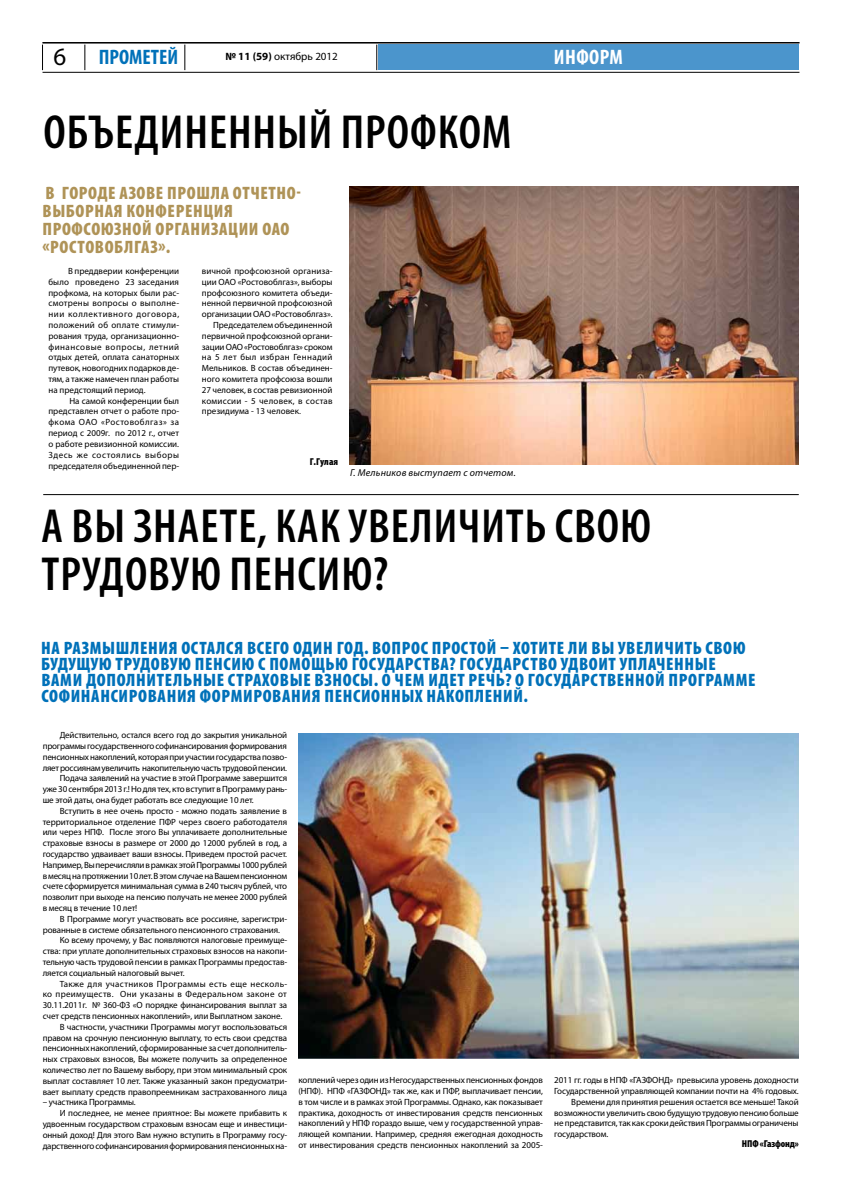
<style>
.page{position:relative;width:842px;height:1191px;background:#fff}
.page>*{position:absolute;margin:0;border:0;box-sizing:border-box;transform-origin:0 0}
.t1{font:600 condensed 48px/48px "Myriad Pro";letter-spacing:.02em;color:#000}
.t2{font:25px "Myriad Pro";color:#000}
.t3{font:700 condensed 21px "Myriad Pro";color:#0071b9}
.t4{font:700 condensed 21px "Myriad Pro";color:#fff}
.t5{font:900 condensed 18px/16px "Myriad Pro";letter-spacing:.055em;color:#0071b9}
.t6{font:900 condensed 18px/18px "Myriad Pro";letter-spacing:.05em;color:#af9357}
.t7{font:11px "Myriad Pro";color:#000}
.t8{font:italic 10px "Myriad Pro";letter-spacing:.02em;color:#000}
.t9{font:900 condensed 10px "Myriad Pro";letter-spacing:-.01em;color:#000}
.t10{font:9px/10.8px "Myriad Pro";letter-spacing:-.015em;color:#000;text-align:justify}
.t11{font:9px "Myriad Pro";letter-spacing:.03em;color:#000}
.t12{font:9px "Myriad Pro";letter-spacing:.035em;color:#000}
.t13{font:9px "Myriad Pro";letter-spacing:.01em;color:#000}
.t14{font:9px "Myriad Pro";letter-spacing:.04em;color:#000}
.s1{font-weight:700}
</style>
<div class="page">
<div style="left:378px;top:45px;width:421px;height:25px;background:#4b95cc"></div>
<svg style="left:42px;top:45px;width:1px;height:25px"></svg>
<hr style="left:43px;top:42px;width:756px;height:1px;background:#000">
<hr style="left:43px;top:43px;width:756px;height:1px;background:#000">
<hr style="left:43px;top:72px;width:756px;height:1px;background:#000">
<svg style="left:85px;top:45px;width:1px;height:25px"></svg>
<svg style="left:185px;top:45px;width:1px;height:25px"></svg>
<svg style="left:376px;top:45px;width:1px;height:25px"></svg>
<img style="left:298px;top:733px;width:501px;height:325px">
<img style="left:350px;top:187px;width:449px;height:277px">
<hr style="left:43px;top:494px;width:756px;height:1px;background:#000">
<h2 class="t2" style="left:53px;top:41px;width:14px">6</h2>
<h3 class="t3" style="left:99px;top:44px;width:81px">ПРОМЕТЕЙ</h3>
<p class="t7" style="left:225px;top:50px;width:114px"><span class="s1">№ 11 (59)</span> октябрь 2012</p>
<h3 class="t4" style="left:554px;top:44px;width:69px">информ</h3>
<h1 class="t1" style="left:43px;top:109px;width:466px">Объединенный профком</h1>
<h3 class="t6" style="left:42px;top:184px;width:260px">В городе Азове прошла отчетно&shy;выборная конференция профсоюзной организации ОАО «Ростовоблгаз».</h3>
<p class="t10" style="left:48px;top:265px;width:132px;text-indent:20px">В преддверии конференции было проведено 23 заседания профкома, на которых были рас&shy;смотрены вопросы о выполне&shy;нии коллективного договора, положений об оплате стимули&shy;рования труда, организационно&shy;финансовые вопросы, летний отдых детей, оплата санаторных путевок, новогодних подарков де&shy;тям, а также намечен план работы на предстоящий период.</p>
<p class="t10" style="left:48px;top:395px;width:132px;text-indent:21px">На самой конференции был представлен отчет о работе про&shy;фкома ОАО «Ростовоблгаз» за период с 2009г. по 2012 г., отчет о работе ревизионной комиссии.<br>Здесь же состоялись выборы председателя объединенной пер-</p>
<p class="t13" style="left:202px;top:265px;width:132px">вичной профсоюзной организа-</p>
<p class="t10" style="left:202px;top:276px;width:132px">ции ОАО «Ростовоблгаз», выборы</p>
<p class="t10" style="left:202px;top:287px;width:132px">профсоюзного комитета объеди-</p>
<p class="t10" style="left:202px;top:298px;width:132px">ненной первичной профсоюзной</p>
<p class="t10" style="left:202px;top:309px;width:132px">организации ОАО «Ростовоблгаз».</p>
<p class="t10" style="left:213px;top:319px;width:121px">Председателем объединенной</p>
<p class="t10" style="left:202px;top:330px;width:132px">первичной профсоюзной органи-</p>
<p class="t10" style="left:202px;top:341px;width:132px">зации ОАО «Ростовоблгаз» сроком</p>
<p class="t14" style="left:202px;top:352px;width:132px">на 5 лет был избран Геннадий</p>
<p class="t10" style="left:202px;top:363px;width:132px">Мельников. В состав объединен-</p>
<p class="t10" style="left:202px;top:373px;width:132px">ного комитета профсоюза вошли</p>
<p class="t10" style="left:202px;top:384px;width:132px">27 человек, в состав ревизионной</p>
<p class="t11" style="left:202px;top:395px;width:132px">комиссии - 5 человек, в состав</p>
<p class="t10" style="left:202px;top:406px;width:100px">президиума - 13 человек.</p>
<p class="t9" style="left:310px;top:455px;width:30px">Г.Гулая</p>
<p class="t8" style="left:350px;top:466px;width:167px">Г. Мельников выступает с отчетом.</p>
<h1 class="t1" style="left:42px;top:503px;width:611px">А Вы знаете, как увеличить свою трудовую пенсию?</h1>
<p class="t5" style="left:41px;top:640px;width:706px">На размышле ния остался всего один год. Вопрос простой – хотите ли Вы увел ичить свою будущую трудовую пе нсию с помощью гос ударства? Гос ударство удвоит уплаченные Вами дополнител ьные страховые взносы. О чем идет речь? О гос ударственной программе софинансирования формирования пенсионных накоплений.</p>
<p class="t10" style="left:60px;top:729px;width:229px">Действительно, остался всего год до закрытия уникальной</p>
<p class="t10" style="left:43px;top:740px;width:246px">программы государственного софинансирования формирования</p>
<p class="t10" style="left:43px;top:751px;width:246px">пенсионных накоплений, которая при участии государства позво-</p>
<p class="t10" style="left:43px;top:762px;width:246px">ляет россиянам увеличить накопительную часть трудовой пенсии.</p>
<p class="t10" style="left:60px;top:773px;width:229px">Подача заявлений на участие в этой Программе завершится</p>
<p class="t10" style="left:43px;top:783px;width:246px">уже 30 сентября 2013 г.! Но для тех, кто вступит в Программу рань-</p>
<p class="t10" style="left:43px;top:794px;width:213px">ше этой даты, она будет работать все следующие 10 лет.</p>
<p class="t10" style="left:60px;top:805px;width:229px">Вступить в нее очень просто - можно подать заявление в</p>
<p class="t10" style="left:43px;top:816px;width:246px">территориальное отделение ПФР через своего работодателя</p>
<p class="t10" style="left:43px;top:827px;width:246px">или через НПФ. После этого Вы уплачиваете дополнительные</p>
<p class="t10" style="left:43px;top:837px;width:246px">страховые взносы в размере от 2000 до 12000 рублей в год, а</p>
<p class="t10" style="left:43px;top:848px;width:246px">государство удваивает ваши взносы. Приведем простой расчет.</p>
<p class="t10" style="left:43px;top:859px;width:246px">Например, Вы перечисляли в рамках этой Программы 1000 рублей</p>
<p class="t10" style="left:43px;top:870px;width:246px">в месяц на протяжении 10 лет. В этом случае на Вашем пенсионном</p>
<p class="t10" style="left:43px;top:881px;width:246px">счете сформируется минимальная сумма в 240 тысяч рублей, что</p>
<p class="t10" style="left:43px;top:891px;width:246px">позволит при выходе на пенсию получать не менее 2000 рублей</p>
<p class="t10" style="left:43px;top:902px;width:96px">в месяц в течение 10 лет!</p>
<p class="t10" style="left:60px;top:913px;width:229px">В Программе могут участвовать все россияне, зарегистри-</p>
<p class="t10" style="left:43px;top:924px;width:239px">рованные в системе обязательного пенсионного страхования.</p>
<p class="t10" style="left:60px;top:935px;width:229px">Ко всему прочему, у Вас появляются налоговые преимуще-</p>
<p class="t10" style="left:43px;top:945px;width:246px">ства: при уплате дополнительных страховых взносов на накопи-</p>
<p class="t10" style="left:43px;top:956px;width:246px">тельную часть трудовой пенсии в рамках Программы предостав-</p>
<p class="t10" style="left:43px;top:967px;width:143px">ляется социальный налоговый вычет.</p>
<p class="t12" style="left:60px;top:978px;width:229px">Также для участников Программы есть еще несколь-</p>
<p class="t11" style="left:43px;top:989px;width:246px">ко преимуществ. Они указаны в Федеральном законе от</p>
<p class="t10" style="left:43px;top:999px;width:246px">30.11.2011г. № 360-ФЗ «О порядке финансирования выплат за</p>
<p class="t10" style="left:43px;top:1010px;width:241px">счет средств пенсионных накоплений», или Выплатном законе.</p>
<p class="t10" style="left:60px;top:1021px;width:229px">В частности, участники Программы могут воспользоваться</p>
<p class="t10" style="left:43px;top:1032px;width:246px">правом на срочную пенсионную выплату, то есть свои средства</p>
<p class="t10" style="left:43px;top:1043px;width:246px">пенсионных накоплений, сформированные за счет дополнитель-</p>
<p class="t10" style="left:43px;top:1053px;width:246px">ных страховых взносов, Вы можете получить за определенное</p>
<p class="t10" style="left:43px;top:1064px;width:246px">количество лет по Вашему выбору, при этом минимальный срок</p>
<p class="t10" style="left:43px;top:1075px;width:246px">выплат составляет 10 лет. Также указанный закон предусматри-</p>
<p class="t10" style="left:43px;top:1086px;width:246px">вает выплату средств правопреемникам застрахованного лица</p>
<p class="t10" style="left:43px;top:1097px;width:95px">– участника Программы.</p>
<p class="t10" style="left:60px;top:1107px;width:229px">И последнее, не менее приятное: Вы можете прибавить к</p>
<p class="t10" style="left:43px;top:1118px;width:246px">удвоенным государством страховым взносам еще и инвестици-</p>
<p class="t10" style="left:43px;top:1129px;width:246px">онный доход! Для этого Вам нужно вступить в Программу госу-</p>
<p class="t10" style="left:43px;top:1140px;width:246px">дарственного софинансирования формирования пенсионных на-</p>
<p class="t10" style="left:298px;top:1074px;width:246px">коплений через один из Негосударственных пенсионных фондов (НПФ). НПФ «ГАЗФОНД» так же, как и ПФР, выплачивает пенсии, в том числе и в рамках этой Программы. Однако, как показывает практика, доходность от инвестирования средств пенсионных накоплений у НПФ гораздо выше, чем у государственной управ&shy;ляющей компании. Например, средняя ежегодная доходность от инвестирования средств пенсионных накоплений за 2005-</p>
<p class="t10" style="left:554px;top:1074px;width:246px">2011 гг. годы в НПФ «ГАЗФОНД» превысила уровень доходности</p>
<p class="t10" style="left:554px;top:1085px;width:246px">Государственной управляющей компании почти на 4% годовых.</p>
<p class="t10" style="left:571px;top:1096px;width:229px">Времени для принятия решения остается все меньше! Такой</p>
<p class="t10" style="left:554px;top:1107px;width:246px">возможности увеличить свою будущую трудовую пенсию больше</p>
<p class="t10" style="left:554px;top:1117px;width:246px">не представится, так как сроки действия Программы ограничены</p>
<p class="t10" style="left:554px;top:1128px;width:55px">государством.</p>
<p class="t9" style="left:742px;top:1138px;width:58px">НПФ «Газфонд»</p>
</div>
